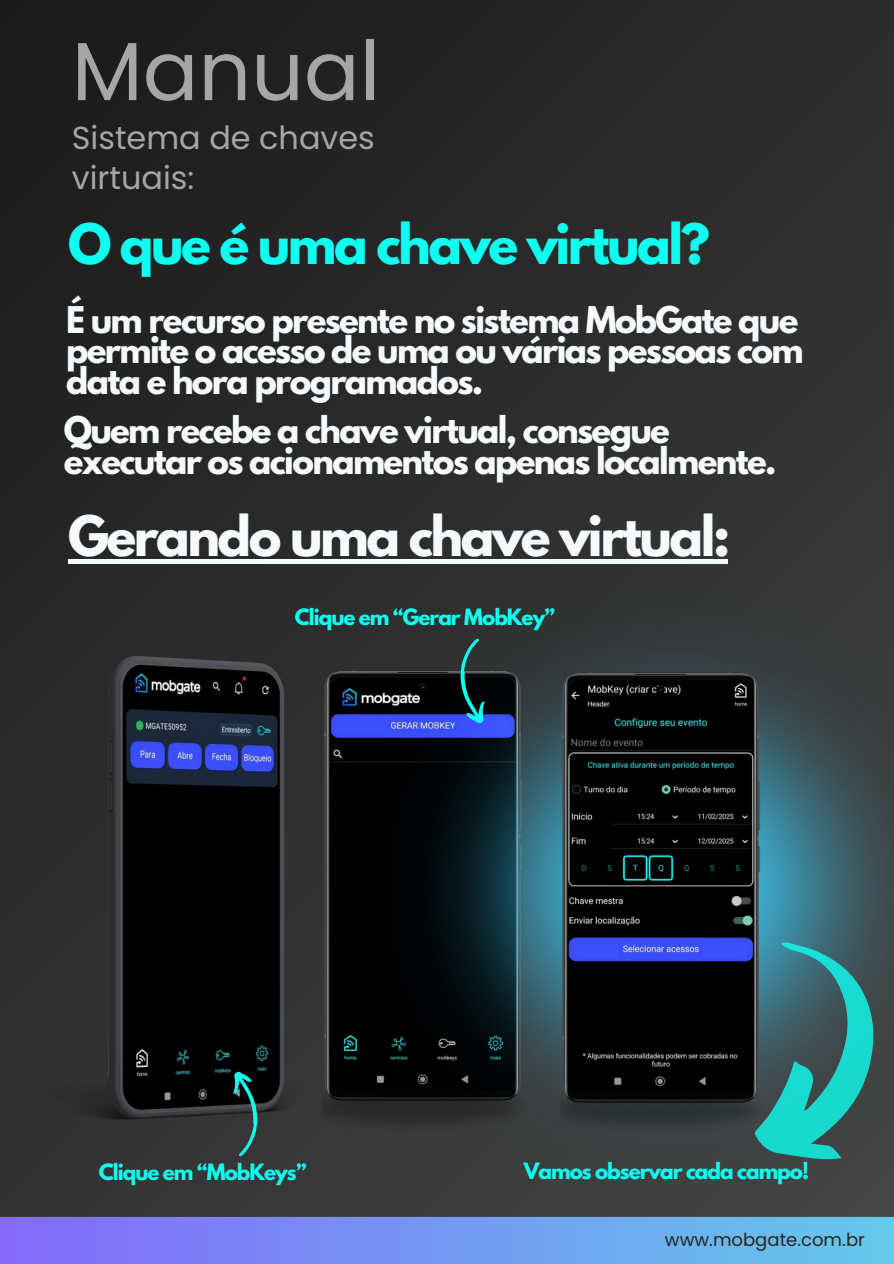
<style>
.page{position:relative;width:894px;height:1264px;background:#fff}
.page>*{position:absolute;margin:0;border:0;box-sizing:border-box;transform-origin:0 0}
.t1{font:82.35px "Poppins";color:#a6a6a6}
.t2{font:700 49.5px "League Spartan";letter-spacing:-.05em;color:#f5fbfd}
.t3{font:700 49.5px "League Spartan";letter-spacing:-.05em;color:#0ffff0}
.t4{font:700 32.7px/30.6px "League Spartan";letter-spacing:-.05em;color:#f5fbfd}
.t5{font:31.95px/39.9px "Poppins";color:#a6a6a6}
.t6{font:700 19.95px "League Spartan";letter-spacing:-.05em;color:#0ffff0}
.t7{font:18px "Poppins";color:#272727}
</style>
<div class="page">
<div style="left:0;top:0;width:893px;height:1263px;background:linear-gradient(to bottom,#242424,#353535)"></div>
<div style="left:0;top:1216px;width:893px;height:47px;background:linear-gradient(to right,#8469fb,#64c9ea)"></div>
<img style="left:15px;top:654px;width:296px;height:465px">
<img style="left:322px;top:668px;width:46px;height:409px">
<img style="left:368px;top:586px;width:525px;height:603px">
<img style="left:322px;top:1077px;width:208px;height:58px">
<img style="left:560px;top:670px;width:201px;height:409px">
<img style="left:560px;top:1079px;width:121px;height:59px">
<svg style="left:230px;top:1069px;width:32px;height:87px;background:#204644"></svg>
<svg style="left:455px;top:638px;width:33px;height:87px;background:#1a414f"></svg>
<svg style="left:681px;top:919px;width:212px;height:269px;background:#2d565c"></svg>
<div style="left:68px;top:559px;width:659px;height:5px;background:#f5fbfd"></div>
<h4 class="t1" style="left:72px;top:14px;width:309px">Manual</h4>
<h1 class="t5" style="left:72px;top:118px;width:304px">Sistema de chaves virtuais:</h1>
<h3 class="t3" style="left:68px;top:220px;width:643px">O que é uma chave virtual?</h3>
<h3 class="t4" style="left:66px;top:308px;width:738px">É um recurso presente no sistema MobGate que permite o acesso de uma ou várias pessoas com data e hora programados.</h3>
<h2 class="t4" style="left:64px;top:419px;width:714px">Quem recebe a chave virtual, consegue executar os acionamentos apenas localmente.</h2>
<p class="t2" style="left:68px;top:511px;width:663px">Gerando uma chave virtual:</p>
<p class="t6" style="left:295px;top:606px;width:262px">Clique em “Gerar MobKey”</p>
<p class="t6" style="left:99px;top:1161px;width:209px">Clique em “MobKeys”</p>
<p class="t6" style="left:523px;top:1161px;width:286px">Vamos observar cada campo!</p>
<h2 class="t7" style="left:664px;top:1227px;width:201px">www.mobgate.com.br</h2>
</div>
